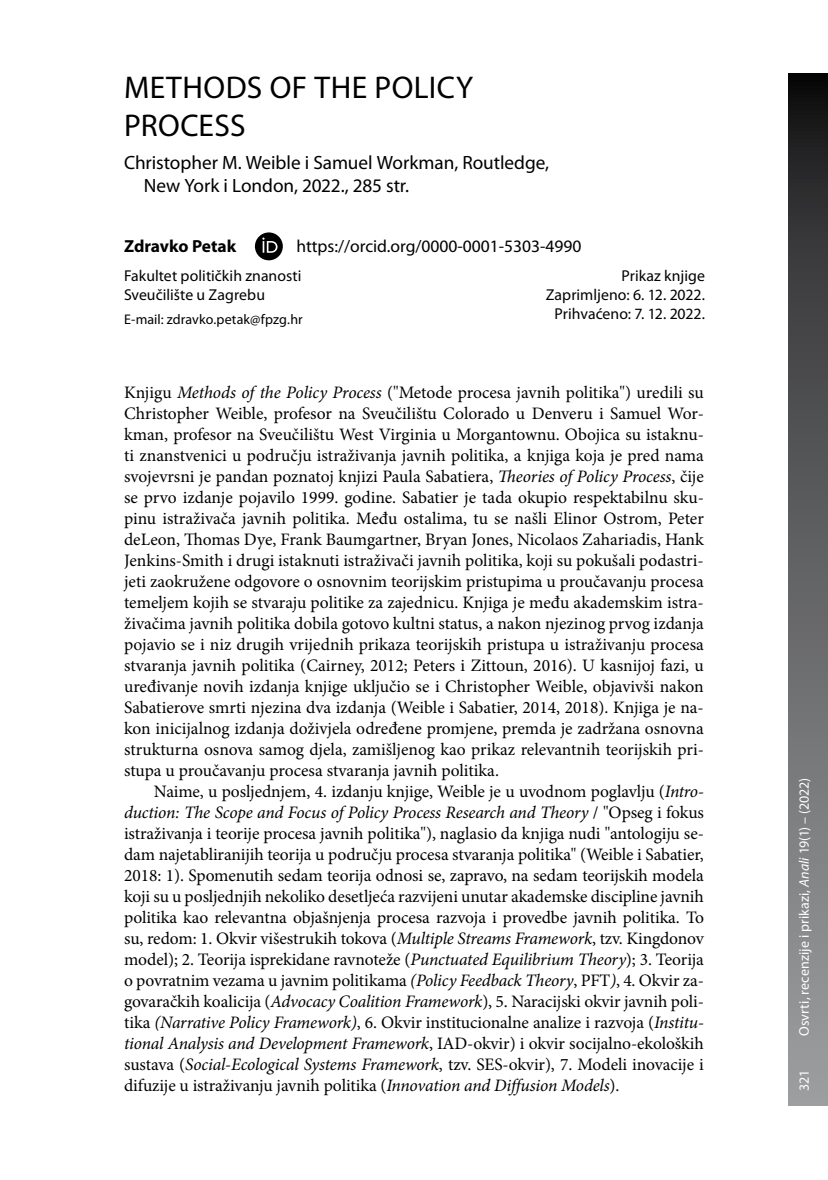
<style>
.page{position:relative;width:828px;height:1180px;background:#fff}
.page>*{position:absolute;margin:0;border:0;box-sizing:border-box;transform-origin:0 0}
.t1{font:31.5px/37.8px "Myriad Pro";letter-spacing:.015em;color:#000}
.t2{font:19.25px/23.1px "Myriad Pro";color:#000}
.t3{font:17.5px/21px "Minion Pro";letter-spacing:-.005em;color:#000;text-align:justify}
.t4{font:17.5px "Myriad Pro";color:#000}
.t5{font:700 17.5px "Myriad Pro";letter-spacing:-.005em;color:#000}
.t6{font:15.75px/18.9px "Myriad Pro";color:#000}
.t7{font:14px "Myriad Pro";letter-spacing:.01em;color:#fff}
.t8{font:14px "Myriad Pro";letter-spacing:.005em;color:#000}
.s1{font-style:italic}
</style>
<div class="page">
<svg style="left:788px;top:74px;width:40px;height:1031px;background:#606163"></svg>
<div style="left:255px;top:232px;width:28px;height:28px;background:#000;border-radius:50%"></div>
<svg style="left:262px;top:237px;width:15px;height:16px"></svg>
<h1 class="t1" style="left:124px;top:68px;width:350px">METHODS OF THE POLICY<br>PROCESS</h1>
<p class="t2" style="left:144px;top:151px;width:407px;text-indent:-20px">Christopher M. Weible i Samuel Workman, Routledge,<br>New York i London, 2022., 285 str.</p>
<p class="t5" style="left:124px;top:235px;width:114px">Zdravko Petak</p>
<p class="t4" style="left:296px;top:235px;width:286px">https://orcid.org/0000-0001-5303-4990</p>
<p class="t6" style="left:124px;top:266px;width:179px">Fakultet političkih znanosti<br>Sveučilište u Zagrebu</p>
<p class="t8" style="left:124px;top:310px;width:180px">E-mail: zdravko.petak@fpzg.hr</p>
<p class="t6" style="left:545px;top:266px;width:161px;text-align:right">Prikaz knjige<br>Zaprimljeno: 6. 12. 2022.<br>Prihvaćeno: 7. 12. 2022.</p>
<p class="t3" style="left:124px;top:382px;width:581px">Knjigu <span class="s1">Methods of the Policy Process</span> ("Metode procesa javnih politika") uredili su Christopher Weible, profesor na Sveučilištu Colorado u Denveru i Samuel Wor&shy;kman, profesor na Sveučilištu West Virginia u Morgantownu. Obojica su istaknu&shy;ti znanstvenici u području istraživanja javnih politika, a knjiga koja je pred nama svojevrsni je pandan poznatoj knjizi Paula Sabatiera, <span class="s1">Theories of Policy Process</span>, čije se prvo izdanje pojavilo 1999. godine. Sabatier je tada okupio respektabilnu sku&shy;pinu istraživača javnih politika. Među ostalima, tu se našli Elinor Ostrom, Peter deLeon, Thomas Dye, Frank Baumgartner, Bryan Jones, Nicolaos Zahariadis, Hank Jenkins-Smith i drugi istaknuti istraživači javnih politika, koji su pokušali podastri&shy;jeti zaokružene odgovore o osnovnim teorijskim pristupima u proučavanju procesa temeljem kojih se stvaraju politike za zajednicu. Knjiga je među akademskim istra&shy;živačima javnih politika dobila gotovo kultni status, a nakon njezinog prvog izdanja pojavio se i niz drugih vrijednih prikaza teorijskih pristupa u istraživanju procesa stvaranja javnih politika (Cairney, 2012; Peters i Zittoun, 2016). U kasnijoj fazi, u uređivanje novih izdanja knjige uključio se i Christopher Weible, objavivši nakon Sabatierove smrti njezina dva izdanja (Weible i Sabatier, 2014, 2018). Knjiga je na&shy;kon inicijalnog izdanja doživjela određene promjene, premda je zadržana osnovna strukturna osnova samog djela, zamišljenog kao prikaz relevantnih teorijskih pri&shy;stupa u proučavanju procesa stvaranja javnih politika.</p>
<p class="t3" style="left:124px;top:781px;width:581px;text-indent:30px">Naime, u posljednjem, 4. izdanju knjige, Weible je u uvodnom poglavlju (<span class="s1">Intro&shy;duction: The Scope and Focus of Policy Process Research and Theory</span> / "Opseg i fokus istraživanja i teorije procesa javnih politika"), naglasio da knjiga nudi "antologiju se&shy;dam najetabliranijih teorija u području procesa stvaranja politika" (Weible i Sabatier, 2018: 1). Spomenutih sedam teorija odnosi se, zapravo, na sedam teorijskih modela koji su u posljednjih nekoliko desetljeća razvijeni unutar akademske discipline javnih politika kao relevantna objašnjenja procesa razvoja i provedbe javnih politika. To su, redom: 1. Okvir višestrukih tokova (<span class="s1">Multiple Streams Framework</span>, tzv. Kingdonov model); 2. Teorija isprekidane ravnoteže (<span class="s1">Punctuated Equilibrium Theory</span>); 3. Teorija o povratnim vezama u javnim politikama <span class="s1">(Policy Feedback Theory</span>, PFT<span class="s1">)</span>, 4. Okvir za&shy;govaračkih koalicija (<span class="s1">Advocacy Coalition Framework</span>), 5. Naracijski okvir javnih poli&shy;tika <span class="s1">(Narrative Policy Framework)</span>, 6. Okvir institucionalne analize i razvoja (<span class="s1">Institu&shy;tional Analysis and Development Framework</span>, IAD-okvir) i okvir socijalno-ekoloških sustava (<span class="s1">Social-Ecological Systems Framework</span>, tzv. SES-okvir), 7. Modeli inovacije i difuzije u istraživanju javnih politika (<span class="s1">Innovation and Diffusion Models</span>).</p>
<p class="t7" style="left:795px;top:1036px;width:260px;rotate:-90deg">Osvrti, recenzije i prikazi, <span class="s1">Anali</span> 19(1) – (2022)</p>
<p class="t7" style="left:795px;top:1090px;width:22px;rotate:-90deg">321</p>
</div>
